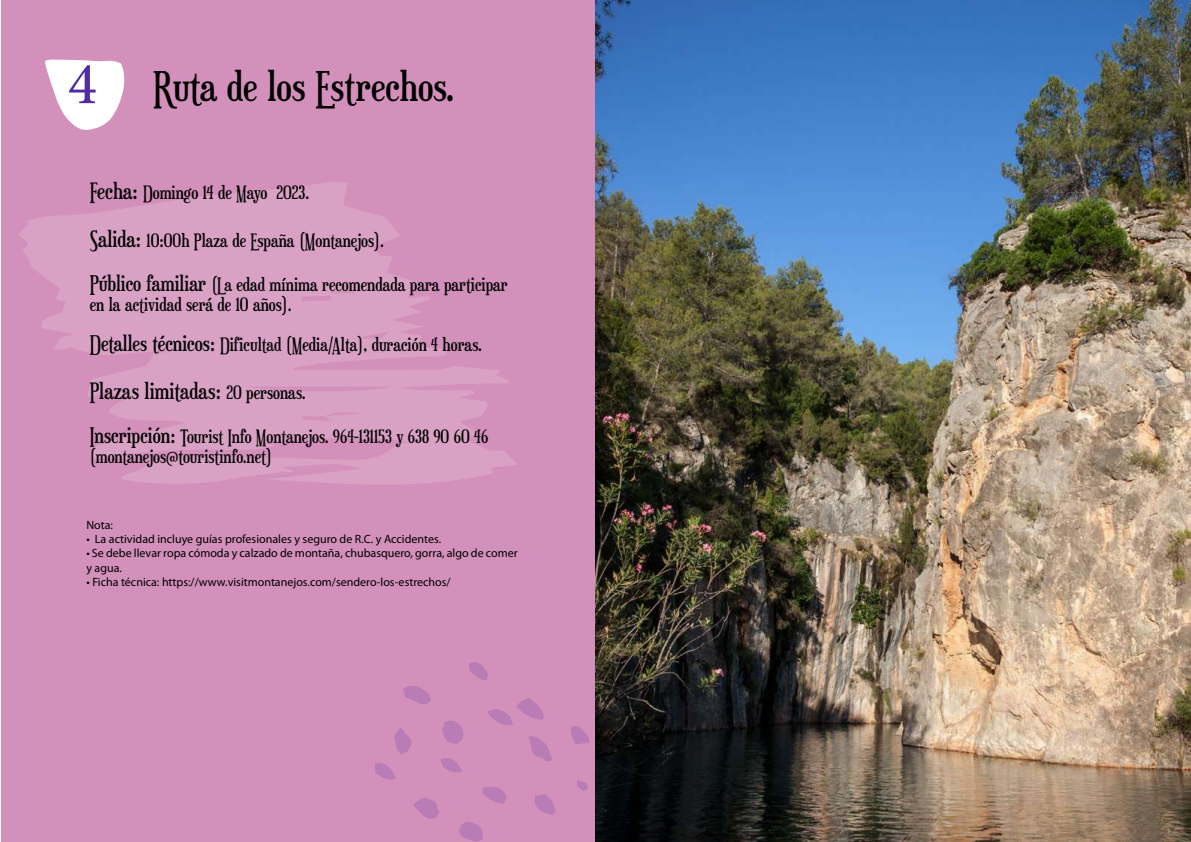
<style>
.page{position:relative;width:1191px;height:842px;background:#fff}
.page>*{position:absolute;margin:0;border:0;box-sizing:border-box;transform-origin:0 0}
.t1{font:40px "Euphorigenic";color:#000}
.t2{font:22px "Euphorigenic";color:#000}
.t3{font:18px/20px "Euphorigenic";color:#000}
.t4{font:12px/14.4px "Myriad Pro";color:#000}
.s1{font-family:"Minion Pro";font-weight:500;font-size:60px;color:#502ea2}
.s2{font-size:22px}
.s3{font-size:21px}
.s4{font-size:18px}
</style>
<div class="page">
<div style="left:1px;top:0;width:594px;height:841px;background:#d390ba"></div>
<svg style="left:18px;top:182px;width:499px;height:303px;fill:#d9a1c4"></svg>
<svg style="left:45px;top:59px;width:80px;height:71px"></svg>
<img style="left:595px;top:0;width:596px;height:842px">
<svg style="left:442px;top:721px;width:21px;height:23px"></svg>
<svg style="left:413px;top:798px;width:26px;height:21px"></svg>
<svg style="left:403px;top:686px;width:28px;height:18px"></svg>
<svg style="left:459px;top:822px;width:24px;height:20px"></svg>
<svg style="left:529px;top:736px;width:24px;height:26px"></svg>
<svg style="left:535px;top:794px;width:21px;height:21px"></svg>
<svg style="left:394px;top:728px;width:18px;height:26px"></svg>
<svg style="left:482px;top:787px;width:25px;height:16px"></svg>
<svg style="left:488px;top:698px;width:56px;height:27px"></svg>
<svg style="left:375px;top:762px;width:21px;height:18px"></svg>
<svg style="left:571px;top:726px;width:19px;height:18px"></svg>
<svg style="left:469px;top:662px;width:19px;height:18px"></svg>
<svg style="left:441px;top:758px;width:21px;height:14px"></svg>
<svg style="left:577px;top:780px;width:11px;height:11px"></svg>
<h1 class="t1" style="left:68px;top:63px;width:388px"><span class="s1">4</span> Ruta de los Estrechos.</h1>
<p class="t3" style="left:90px;top:182px;width:221px"><span class="s2">Fecha:</span> Domingo 14 de Mayo 2023.</p>
<p class="t3" style="left:90px;top:230px;width:296px"><span class="s2">Salida:</span> 10:00h Plaza de España (Montanejos).</p>
<p class="t3" style="left:90px;top:274px;width:419px"><span class="s3">Público familiar</span> (La edad mínima recomendada para participar en la actividad será de 10 años).</p>
<p class="t3" style="left:90px;top:334px;width:393px"><span class="s3">Detalles técnicos:</span> Dificultad (Media/Alta), duración 4 horas.</p>
<p class="t2" style="left:90px;top:377px;width:217px">Plazas limitadas: <span class="s4">20 personas.</span></p>
<p class="t3" style="left:90px;top:426px;width:400px"><span class="s3">Inscripción:</span> Tourist Info Montanejos. 964-131153 y 638 90 60 46 (montanejos@touristinfo.net)</p>
<p class="t4" style="left:86px;top:518px;width:28px">Nota:</p>
<p class="t4" style="left:86px;top:532px;width:356px">• La actividad incluye guías profesionales y seguro de R.C. y Accidentes.</p>
<p class="t4" style="left:86px;top:546px;width:433px">• Se debe llevar ropa cómoda y calzado de montaña, chubasquero, gorra, algo de comer y agua.</p>
<p class="t4" style="left:86px;top:575px;width:366px">• Ficha técnica: https://www.visitmontanejos.com/sendero-los-estrechos/</p>
</div>
